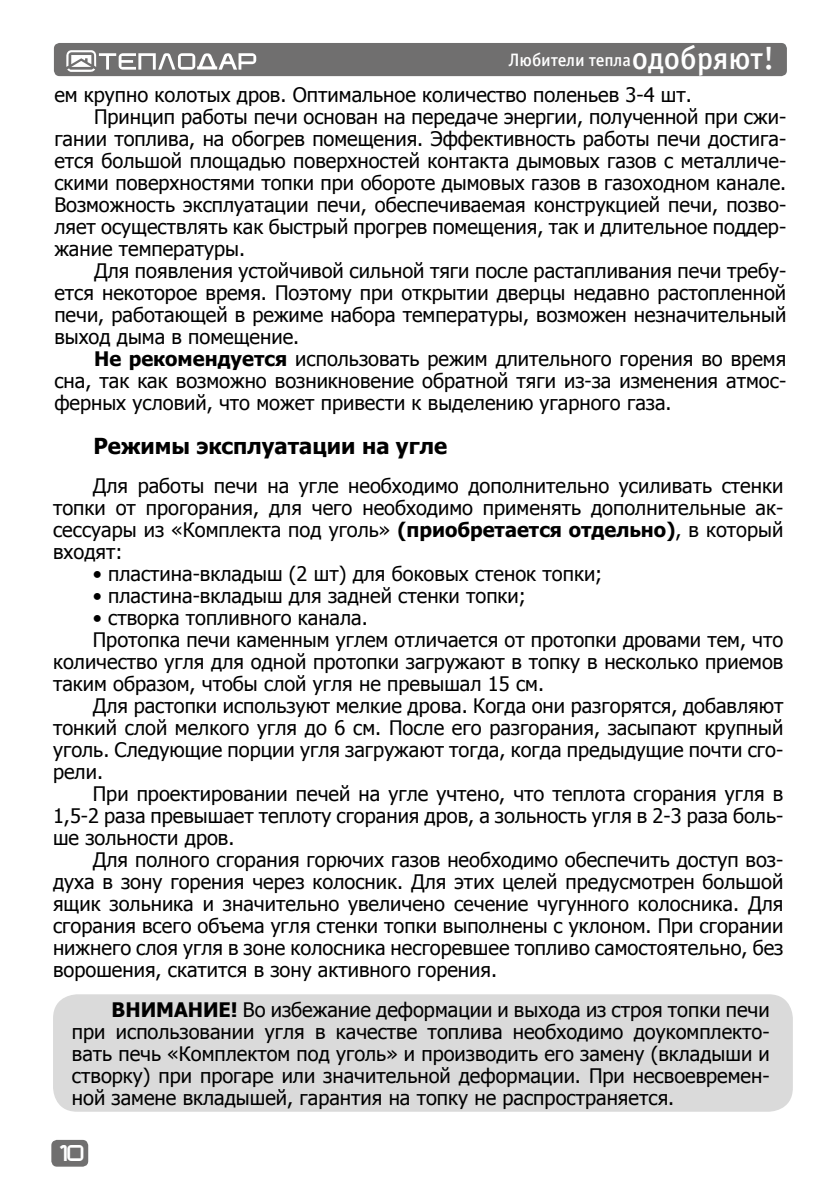
<style>
.page{position:relative;width:840px;height:1191px;background:#fff}
.page>*{position:absolute;margin:0;border:0;box-sizing:border-box;transform-origin:0 0}
.t1{font:700 22px "Tahoma";color:#000}
.t2{font:20px/22px "Tahoma";color:#000;text-align:justify}
.t3{font:18px "Officina Sans Medium C";letter-spacing:-.005em;color:#fff}
.t4{font:16px "teplodar";color:#fff}
.s1{font-size:32px}
.s2{font-weight:700}
</style>
<div class="page">
<div style="left:51px;top:1139px;width:37px;height:27px;background:#706f6f;border-radius:6px"></div>
<div style="left:54px;top:43px;width:732px;height:33px;background:#706f6f;border-radius:6px"></div>
<svg style="left:66px;top:50px;width:190px;height:22px"></svg>
<div style="left:53px;top:994px;width:739px;height:117px;background:#dadada;border-radius:24px"></div>
<p class="t3" style="left:508px;top:50px;width:267px">Любители тепла<span class="s1">одобряют!</span></p>
<p class="t2" style="left:54px;top:82px;width:638px">ем крупно колотых дров. Оптимальное количество поленьев 3-4 шт.</p>
<p class="t2" style="left:94px;top:104px;width:693px">Принцип работы печи основан на передаче энергии, полученной при сжи-</p>
<p class="t2" style="left:54px;top:126px;width:733px">гании топлива, на обогрев помещения. Эффективность работы печи достига-</p>
<p class="t2" style="left:54px;top:148px;width:733px">ется большой площадью поверхностей контакта дымовых газов с металличе-</p>
<p class="t2" style="left:54px;top:170px;width:733px">скими поверхностями топки при обороте дымовых газов в газоходном канале.</p>
<p class="t2" style="left:54px;top:192px;width:733px">Возможность эксплуатации печи, обеспечиваемая конструкцией печи, позво-</p>
<p class="t2" style="left:54px;top:214px;width:733px">ляет осуществлять как быстрый прогрев помещения, так и длительное поддер-</p>
<p class="t2" style="left:54px;top:236px;width:192px">жание температуры.</p>
<p class="t2" style="left:94px;top:258px;width:693px">Для появления устойчивой сильной тяги после растапливания печи требу-</p>
<p class="t2" style="left:54px;top:280px;width:733px">ется некоторое время. Поэтому при открытии дверцы недавно растопленной</p>
<p class="t2" style="left:54px;top:302px;width:733px">печи, работающей в режиме набора температуры, возможен незначительный</p>
<p class="t2" style="left:54px;top:324px;width:246px">выход дыма в помещение.</p>
<p class="t2" style="left:94px;top:346px;width:693px"><span class="s2">Не рекомендуется</span> использовать режим длительного горения во время</p>
<p class="t2" style="left:54px;top:368px;width:733px">сна, так как возможно возникновение обратной тяги из-за изменения атмос-</p>
<p class="t2" style="left:54px;top:390px;width:618px">ферных условий, что может привести к выделению угарного газа.</p>
<p class="t1" style="left:93px;top:430px;width:355px">Режимы эксплуатации на угле</p>
<p class="t2" style="left:53px;top:473px;width:731px;text-indent:40px">Для работы печи на угле необходимо дополнительно усиливать стенки топки от прогорания, для чего необходимо применять дополнительные ак&shy;сессуары из «Комплекта под уголь» <span class="s2">(приобретается отдельно)</span>, в который входят:</p>
<p class="t2" style="left:93px;top:561px;width:511px">• пластина-вкладыш (2 шт) для боковых стенок топки;</p>
<p class="t2" style="left:93px;top:583px;width:434px">• пластина-вкладыш для задней стенки топки;</p>
<p class="t2" style="left:93px;top:605px;width:276px">• створка топливного канала.</p>
<p class="t2" style="left:93px;top:627px;width:691px">Протопка печи каменным углем отличается от протопки дровами тем, что</p>
<p class="t2" style="left:53px;top:649px;width:731px">количество угля для одной протопки загружают в топку в несколько приемов</p>
<p class="t2" style="left:53px;top:671px;width:492px">таким образом, чтобы слой угля не превышал 15 см.</p>
<p class="t2" style="left:93px;top:693px;width:691px">Для растопки используют мелкие дрова. Когда они разгорятся, добавляют</p>
<p class="t2" style="left:53px;top:715px;width:731px">тонкий слой мелкого угля до 6 см. После его разгорания, засыпают крупный</p>
<p class="t2" style="left:53px;top:737px;width:731px">уголь. Следующие порции угля загружают тогда, когда предыдущие почти сго-</p>
<p class="t2" style="left:53px;top:759px;width:51px">рели.</p>
<p class="t2" style="left:93px;top:781px;width:691px">При проектировании печей на угле учтено, что теплота сгорания угля в</p>
<p class="t2" style="left:53px;top:803px;width:731px">1,5-2 раза превышает теплоту сгорания дров, а зольность угля в 2-3 раза боль-</p>
<p class="t2" style="left:53px;top:825px;width:183px">ше зольности дров.</p>
<p class="t2" style="left:93px;top:847px;width:691px">Для полного сгорания горючих газов необходимо обеспечить доступ воз-</p>
<p class="t2" style="left:53px;top:869px;width:731px">духа в зону горения через колосник. Для этих целей предусмотрен большой</p>
<p class="t2" style="left:53px;top:891px;width:731px">ящик зольника и значительно увеличено сечение чугунного колосника. Для</p>
<p class="t2" style="left:53px;top:913px;width:731px">сгорания всего объема угля стенки топки выполнены с уклоном. При сгорании</p>
<p class="t2" style="left:53px;top:935px;width:731px">нижнего слоя угля в зоне колосника несгоревшее топливо самостоятельно, без</p>
<p class="t2" style="left:53px;top:957px;width:445px">ворошения, скатится в зону активного горения.</p>
<p class="t2" style="left:72px;top:997px;width:699px;text-indent:40px"><span class="s2">ВНИМАНИЕ!</span> Во избежание деформации и выхода из строя топки печи при использовании угля в качестве топлива необходимо доукомплекто&shy;вать печь «Комплектом под уголь» и производить его замену (вкладыши и створку) при прогаре или значительной деформации. При несвоевремен&shy;ной замене вкладышей, гарантия на топку не распространяется.</p>
<p class="t4" style="left:56px;top:1145px;width:29px">10</p>
</div>
